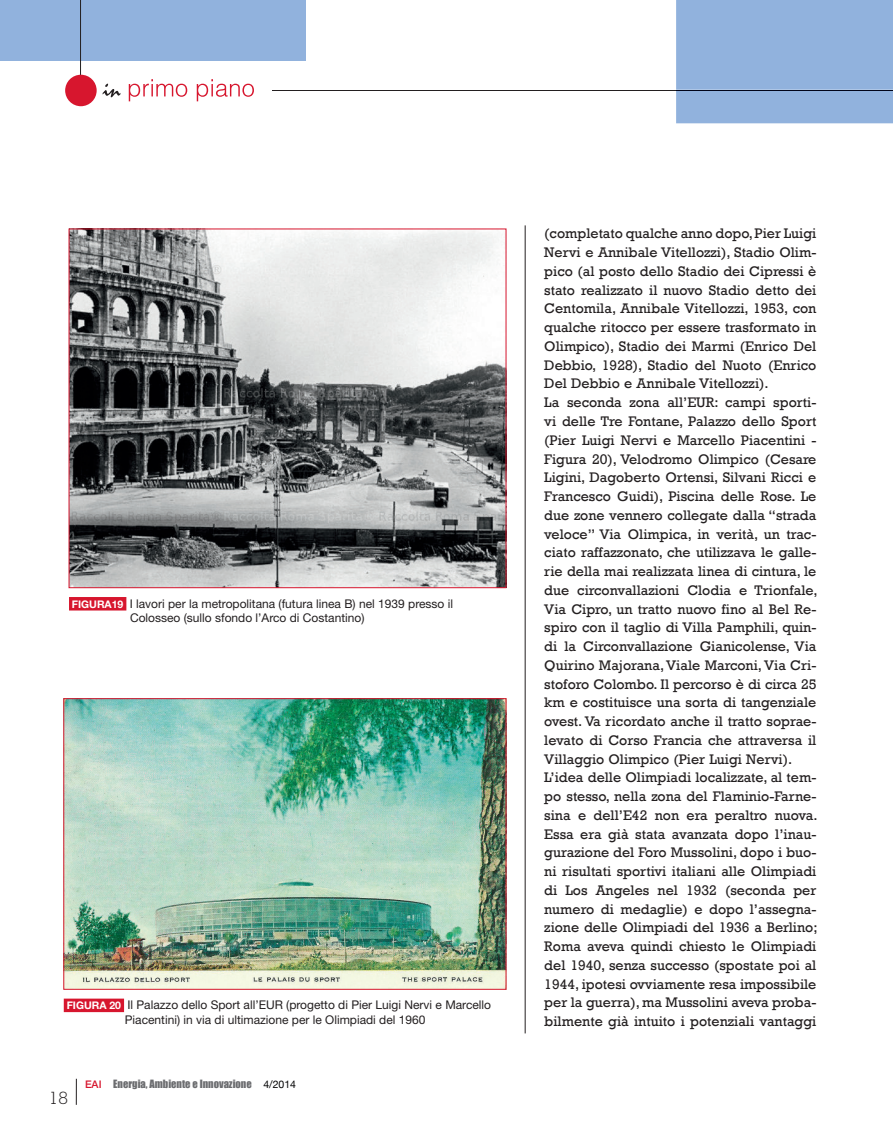
<style>
.page{position:relative;width:893px;height:1127px;background:#fff}
.page>*{position:absolute;margin:0;border:0;box-sizing:border-box;transform-origin:0 0}
.t1{font:300 18px "Rockwell";color:#231f20}
.t2{font:14.25px/18.8px "Rockwell";color:#231f20}
.t3{font:12px/14.2px "Helvetica Neue";color:#231f20}
.t4{font:10.5px "Impact";color:#6c6d70}
.s1{font-weight:700;font-size:10.5px;color:#fff}
.s2{font-family:"Helvetica Neue";font-weight:500;color:#d7162e}
.s3{font-family:"Helvetica Neue";color:#000002}
</style>
<div class="page">
<svg style="left:76px;top:1079px;width:1px;height:26px"></svg>
<div style="left:0;top:0;width:306px;height:60px;background:#91b2dd"></div>
<hr style="left:80px;top:0;width:1px;height:90px;background:#231f20">
<hr style="left:272px;top:90px;width:621px;height:1px;background:#231f20">
<svg style="left:129px;top:79px;width:125px;height:22px"></svg>
<svg style="left:103px;top:84px;width:17px;height:13px"></svg>
<div style="left:65px;top:75px;width:32px;height:31px;background:#d7162e;border-radius:50%"></div>
<hr style="left:525px;top:225px;width:1px;height:808px;background:#231f20">
<div style="left:676px;top:0;width:217px;height:123px;background:#91b2dd"></div>
<div style="left:69px;top:597px;width:57px;height:13px;background:#d7162e"></div>
<div style="left:64px;top:998px;width:60px;height:14px;background:#d7162e"></div>
<img style="left:71px;top:231px;width:433px;height:355px">
<div style="left:69px;top:229px;width:437px;height:359px;border:1px solid #d7162e"></div>
<img style="left:65px;top:700px;width:439px;height:287px">
<div style="left:63px;top:698px;width:443px;height:291px;border:1px solid #d7162e"></div>
<p class="t3" style="left:130px;top:597px;width:325px;text-indent:-58px"><span class="s1">FIGURA19</span> I lavori per la metropolitana (futura linea B) nel 1939 presso il<br>Colosseo (sullo sfondo l’Arco di Costantino)</p>
<p class="t3" style="left:125px;top:999px;width:368px;text-indent:-58px"><span class="s1">FIGURA 20</span> Il Palazzo dello Sport all’EUR (progetto di Pier Luigi Nervi e Marcello<br>Piacentini) in via di ultimazione per le Olimpiadi del 1960</p>
<p class="t1" style="left:49px;top:1091px;width:21px">18</p>
<p class="t4" style="left:85px;top:1077px;width:213px"><span class="s2">EAI</span> Energia, Ambiente e Innovazione <span class="s3">4/2014</span></p>
<p class="t2" style="left:544px;top:224px;width:275px">(completato qualche anno dopo, Pier Luigi Nervi e Annibale Vitellozzi), Stadio Olim&shy;pico (al posto dello Stadio dei Cipressi è stato realizzato il nuovo Stadio detto dei Centomila, Annibale Vitellozzi, 1953, con qualche ritocco per essere trasformato in Olimpico), Stadio dei Marmi (Enrico Del Debbio, 1928), Stadio del Nuoto (Enrico Del Debbio e Annibale Vitellozzi).<br>La seconda zona all’EUR: campi sporti&shy;vi delle Tre Fontane, Palazzo dello Sport (Pier Luigi Nervi e Marcello Piacentini - Figura 20), Velodromo Olimpico (Cesare Ligini, Dagoberto Ortensi, Silvani Ricci e Francesco Guidi), Piscina delle Rose. Le due zone vennero collegate dalla “strada veloce” Via Olimpica, in verità, un trac&shy;ciato raffazzonato, che utilizzava le galle&shy;rie della mai realizzata linea di cintura, le due circonvallazioni Clodia e Trionfale, Via Cipro, un tratto nuovo fino al Bel Re&shy;spiro con il taglio di Villa Pamphili, quin&shy;di la Circonvallazione Gianicolense, Via Quirino Majorana, Viale Marconi, Via Cri&shy;stoforo Colombo. Il percorso è di circa 25 km e costituisce una sorta di tangenziale ovest. Va ricordato anche il tratto soprae&shy;levato di Corso Francia che attraversa il Villaggio Olimpico (Pier Luigi Nervi).<br>L’idea delle Olimpiadi localizzate, al tem&shy;po stesso, nella zona del Flaminio-Farne&shy;sina e dell’E42 non era peraltro nuova.<br>Essa era già stata avanzata dopo l’inau&shy;gurazione del Foro Mussolini, dopo i buo&shy;ni risultati sportivi italiani alle Olimpiadi di Los Angeles nel 1932 (seconda per numero di medaglie) e dopo l’assegna&shy;zione delle Olimpiadi del 1936 a Berlino; Roma aveva quindi chiesto le Olimpiadi del 1940, senza successo (spostate poi al 1944, ipotesi ovviamente resa impossibile per la guerra), ma Mussolini aveva proba&shy;bilmente già intuito i potenziali vantaggi</p>
</div>
